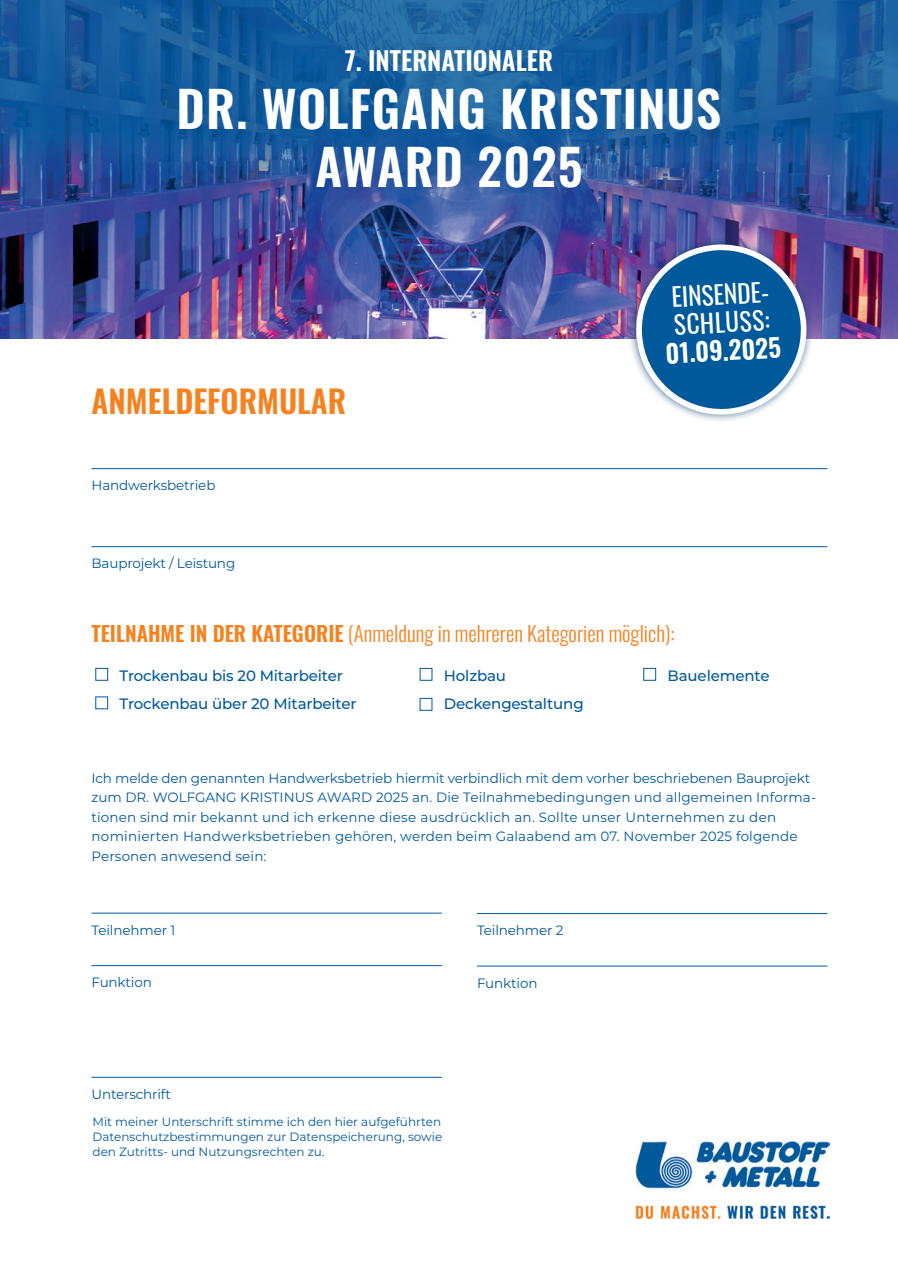
<style>
.page{position:relative;width:898px;height:1263px;background:#fff}
.page>*{position:absolute;margin:0;border:0;box-sizing:border-box;transform-origin:0 0}
.t1{font:600 49.65px "Oswald";letter-spacing:.02em;color:#fff}
.t2{font:600 31.5px "Oswald";color:#f58220}
.t3{font:600 25.65px "Oswald";color:#fff}
.t4{font:25.5px/27.9px "Oswald";color:#fff;text-align:center}
.t5{font:300 21px "Oswald";color:#f58220}
.t6{font:500 15px "Montserrat";letter-spacing:-.01em;color:#00599b}
._01_Linie_oben_Titelseite{font:13.5px/19.5px "Montserrat";color:#00599b}
.t7{font:12px/15px "Montserrat";color:#00599b;text-align:justify}
.s1{font-weight:600}
</style>
<div class="page">
<img style="left:0;top:274px;width:897px;height:64px">
<svg style="left:0;top:0;width:897px;height:274px;background:#25569a"></svg>
<hr style="left:91px;top:468px;width:736px;height:1px;background:#00599b">
<hr style="left:91px;top:546px;width:736px;height:1px;background:#00599b">
<div style="left:95px;top:668px;width:13px;height:13px;border:1px solid #00599b"></div>
<div style="left:419px;top:668px;width:13px;height:13px;border:1px solid #00599b"></div>
<div style="left:643px;top:668px;width:12px;height:13px;border:1px solid #00599b"></div>
<div style="left:419px;top:698px;width:13px;height:13px;border:1px solid #00599b"></div>
<hr style="left:91px;top:913px;width:350px;height:1px;background:#00599b">
<hr style="left:91px;top:965px;width:350px;height:1px;background:#00599b">
<hr style="left:477px;top:913px;width:350px;height:1px;background:#00599b">
<hr style="left:477px;top:966px;width:350px;height:1px;background:#00599b">
<img style="left:635px;top:1142px;width:194px;height:77px">
<img style="left:0;top:0;width:1px;height:115px">
<hr style="left:91px;top:1077px;width:350px;height:1px;background:#00599b">
<svg style="left:622px;top:231px;width:198px;height:190px"></svg>
<p class="t3" style="left:345px;top:47px;width:210px">7. INTERNATIONALER</p>
<p class="t1" style="left:176px;top:83px;width:546px">DR. WOLFGANG KRISTINUS</p>
<p class="t1" style="left:315px;top:141px;width:268px">AWARD 2025</p>
<p class="t2" style="left:91px;top:385px;width:256px">ANMELDEFORMULAR</p>
<p class="_01_Linie_oben_Titelseite" style="left:91px;top:475px;width:125px">Handwerksbetrieb</p>
<p class="_01_Linie_oben_Titelseite" style="left:91px;top:553px;width:145px">Bauprojekt / Leistung</p>
<p class="t4" style="left:661px;top:281px;width:117px;rotate:-3deg">EINSENDE-<br>SCHLUSS:<br><span class="s1">01.09.2025</span></p>
<p class="t5" style="left:91px;top:614px;width:584px"><span class="s1">TEILNAHME IN DER KATEGORIE</span> (Anmeldung in mehreren Kategorien möglich):</p>
<p class="t6" style="left:119px;top:665px;width:225px">Trockenbau bis 20 Mitarbeiter</p>
<p class="t6" style="left:443px;top:665px;width:64px">Holzbau</p>
<p class="t6" style="left:667px;top:665px;width:103px">Bauelemente</p>
<p class="t6" style="left:119px;top:693px;width:238px">Trockenbau über 20 Mitarbeiter</p>
<p class="t6" style="left:443px;top:693px;width:141px">Deckengestaltung</p>
<p class="_01_Linie_oben_Titelseite" style="left:91px;top:768px;width:726px">Ich melde den genannten Handwerksbetrieb hiermit verbindlich mit dem vorher beschriebenen Bauprojekt zum DR. WOLFGANG KRISTINUS AWARD 2025 an. Die Teilnahmebedingungen und allgemeinen Informa&shy;tionen sind mir bekannt und ich erkenne diese ausdrücklich an. Sollte unser Unternehmen zu den nominierten Handwerksbetrieben gehören, werden beim Galaabend am 07. November 2025 folgende Personen anwesend sein:</p>
<p class="_01_Linie_oben_Titelseite" style="left:91px;top:919px;width:85px">Teilnehmer 1</p>
<p class="_01_Linie_oben_Titelseite" style="left:91px;top:972px;width:62px">Funktion</p>
<p class="_01_Linie_oben_Titelseite" style="left:477px;top:920px;width:88px">Teilnehmer 2</p>
<p class="_01_Linie_oben_Titelseite" style="left:477px;top:972px;width:62px">Funktion</p>
<p class="_01_Linie_oben_Titelseite" style="left:91px;top:1084px;width:81px">Unterschrift</p>
<p class="t7" style="left:92px;top:1113px;width:351px">Mit meiner Unterschrift stimme ich den hier aufgeführten Datenschutzbestimmungen zur Datenspeicherung, sowie den Zutritts- und Nutzungsrechten zu.</p>
</div>
